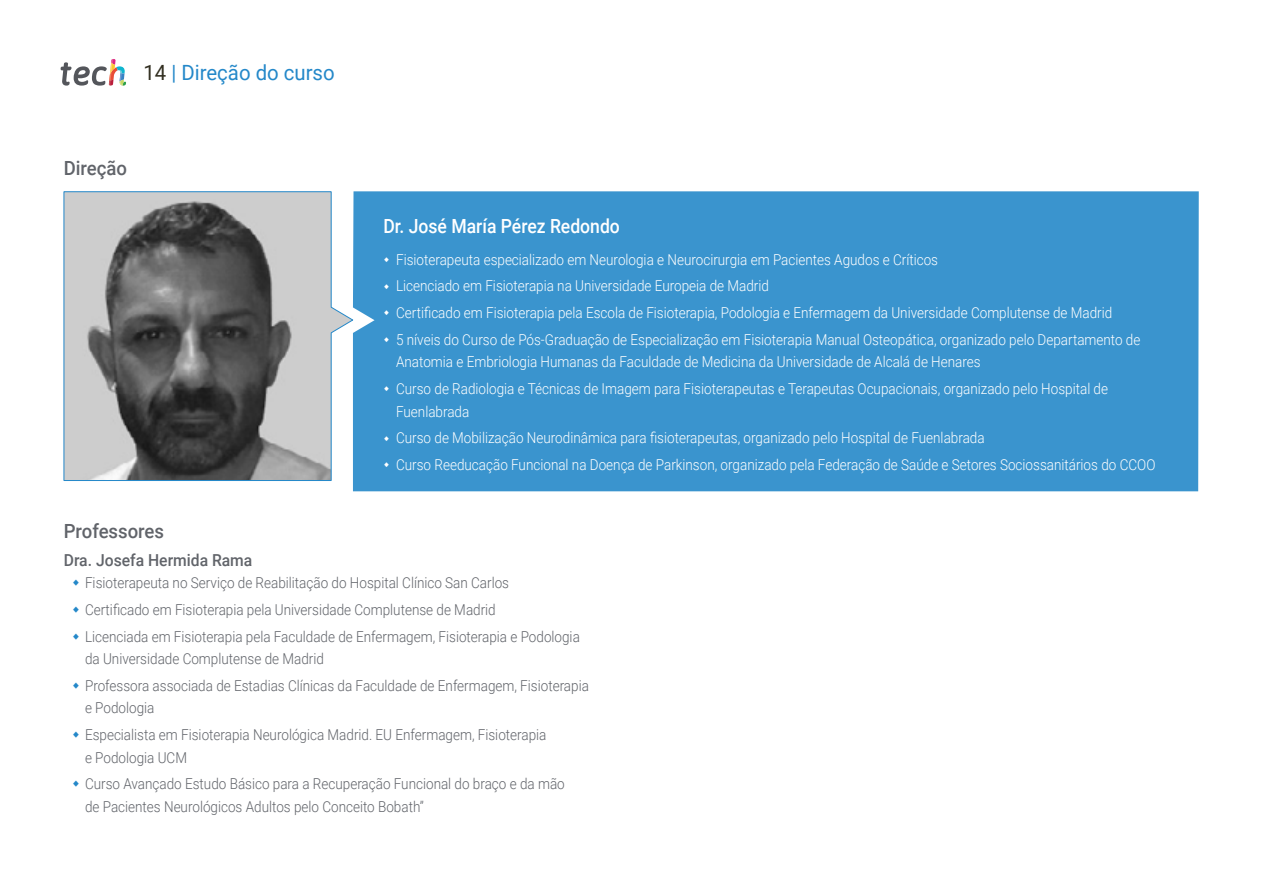
<style>
.page{position:relative;width:1263px;height:893px;background:#fff}
.page>*{position:absolute;margin:0;border:0;box-sizing:border-box;transform-origin:0 0}
.t1{font:21px "Roboto";color:#2488c9}
.t2{font:500 19.5px "Roboto";color:#fff;scale:.9 1}
.t3{font:500 19.5px "Roboto";color:#61646a;scale:.95 1}
.t4{font:500 16.5px "Roboto";color:#61646a;scale:.95 1}
.t5{font:300 15px/26.7px "Roboto";color:#fff;scale:.9 1}
.t6{font:300 15px/26.7px "Roboto";color:#61646a;scale:.9 1}
.s1{color:#312e20}
</style>
<div class="page">
<svg style="left:61px;top:59px;width:65px;height:27px"></svg>
<div style="left:353px;top:191px;width:846px;height:300px;background:#3a94ce"></div>
<svg style="left:64px;top:191px;width:289px;height:290px;background:#8e8f90"></svg>
<svg style="left:384px;top:257px;width:5px;height:5px"></svg>
<svg style="left:384px;top:284px;width:5px;height:5px"></svg>
<svg style="left:384px;top:310px;width:5px;height:5px"></svg>
<svg style="left:384px;top:337px;width:5px;height:5px"></svg>
<svg style="left:384px;top:386px;width:5px;height:5px"></svg>
<svg style="left:384px;top:436px;width:5px;height:5px"></svg>
<svg style="left:384px;top:462px;width:5px;height:5px"></svg>
<h1 class="t1" style="left:144px;top:57px;width:193px"><span class="s1">14</span> | Direção do curso</h1>
<h2 class="t3" style="left:64px;top:155px;width:68px">Direção</h2>
<h2 class="t2" style="left:383px;top:212px;width:264px">Dr. José María Pérez Redondo</h2>
<p class="t5" style="left:396px;top:245px;width:828px">Fisioterapeuta especializado em Neurologia e Neurocirurgia em Pacientes Agudos e Críticos<br>Licenciado em Fisioterapia na Universidade Europeia de Madrid<br>Certificado em Fisioterapia pela Escola de Fisioterapia, Podologia e Enfermagem da Universidade Complutense de Madrid<br>5 níveis do Curso de Pós-Graduação de Especialização em Fisioterapia Manual Osteopática, organizado pelo Departamento de</p>
<p class="t5" style="left:396px;top:348px;width:793px">Anatomia e Embriologia Humanas da Faculdade de Medicina da Universidade de Alcalá de Henares<br>Curso de Radiologia e Técnicas de Imagem para Fisioterapeutas e Terapeutas Ocupacionais, organizado pelo Hospital de</p>
<p class="t5" style="left:396px;top:397px;width:845px">Fuenlabrada<br>Curso de Mobilização Neurodinâmica para fisioterapeutas, organizado pelo Hospital de Fuenlabrada<br>Curso Reeducação Funcional na Doença de Parkinson, organizado pela Federação de Saúde e Setores Sociossanitários do CCOO</p>
<h2 class="t3" style="left:64px;top:517px;width:107px">Professores</h2>
<p class="t4" style="left:64px;top:548px;width:200px">Dra. Josefa Hermida Rama</p>
<p class="t6" style="left:85px;top:569px;width:551px">Fisioterapeuta no Serviço de Reabilitação do Hospital Clínico San Carlos<br>Certificado em Fisioterapia pela Universidade Complutense de Madrid<br>Licenciada em Fisioterapia pela Faculdade de Enfermagem, Fisioterapia e Podologia</p>
<p class="t6" style="left:85px;top:645px;width:561px">da Universidade Complutense de Madrid<br>Professora associada de Estadias Clínicas da Faculdade de Enfermagem, Fisioterapia</p>
<p class="t6" style="left:85px;top:694px;width:514px">e Podologia<br>Especialista em Fisioterapia Neurológica Madrid. EU Enfermagem, Fisioterapia</p>
<p class="t6" style="left:85px;top:743px;width:535px">e Podologia UCM<br>Curso Avançado Estudo Básico para a Recuperação Funcional do braço e da mão</p>
<p class="t6" style="left:85px;top:793px;width:378px">de Pacientes Neurológicos Adultos pelo Conceito Bobath”</p>
</div>
